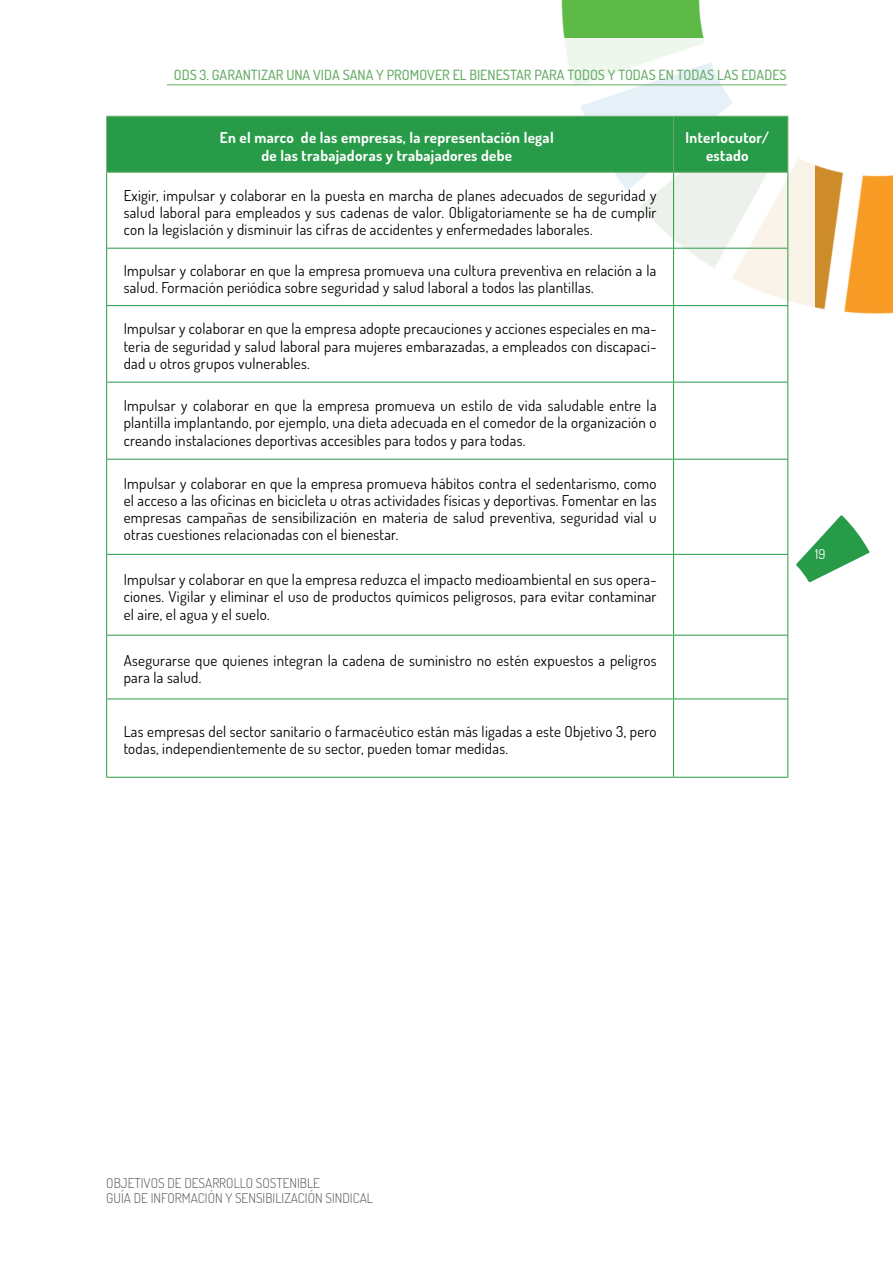
<style>
.page{position:relative;width:893px;height:1263px;background:#fff}
.page>*{position:absolute;margin:0;border:0;box-sizing:border-box;transform-origin:0 0}
.t1{font:15px/17.2px "Dosis";letter-spacing:.02em;color:#000;text-align:justify}
.t2{font:700 15px/17.2px "Dosis";letter-spacing:.02em;color:#fff;text-align:center}
.t3{font:500 14.1px "Dosis";color:#68ad67}
.t4{font:300 13.5px/15.6px "Dosis";color:#575756}
.t5{font:13.5px "Dosis";color:#fff}
</style>
<div class="page">
<img style="left:561px;top:0;width:332px;height:314px">
<svg style="left:440px;top:38px;width:375px;height:345px"></svg>
<svg style="left:796px;top:515px;width:73px;height:67px"></svg>
<hr style="left:167px;top:85px;width:620px;height:1px;background:#68ad67">
<div style="left:107px;top:117px;width:680px;height:55px;background:#279b47"></div>
<hr style="left:106px;top:173px;width:1px;height:75px;background:#279b47">
<hr style="left:673px;top:173px;width:1px;height:75px;background:#279b47">
<hr style="left:787px;top:173px;width:1px;height:75px;background:#279b47">
<hr style="left:106px;top:248px;width:568px;height:1px;background:#279b47">
<hr style="left:106px;top:249px;width:1px;height:56px;background:#279b47">
<hr style="left:674px;top:248px;width:114px;height:1px;background:#279b47">
<hr style="left:673px;top:249px;width:1px;height:56px;background:#279b47">
<hr style="left:787px;top:249px;width:1px;height:56px;background:#279b47">
<hr style="left:106px;top:305px;width:568px;height:1px;background:#279b47">
<hr style="left:106px;top:306px;width:1px;height:76px;background:#279b47">
<hr style="left:674px;top:305px;width:114px;height:1px;background:#279b47">
<hr style="left:673px;top:306px;width:1px;height:76px;background:#279b47">
<hr style="left:787px;top:306px;width:1px;height:76px;background:#279b47">
<hr style="left:106px;top:382px;width:568px;height:1px;background:#279b47">
<hr style="left:106px;top:382px;width:1px;height:77px;background:#279b47">
<hr style="left:674px;top:382px;width:114px;height:1px;background:#279b47">
<hr style="left:673px;top:382px;width:1px;height:77px;background:#279b47">
<hr style="left:787px;top:382px;width:1px;height:77px;background:#279b47">
<hr style="left:106px;top:459px;width:568px;height:1px;background:#279b47">
<hr style="left:106px;top:460px;width:1px;height:94px;background:#279b47">
<hr style="left:674px;top:459px;width:114px;height:1px;background:#279b47">
<hr style="left:673px;top:460px;width:1px;height:94px;background:#279b47">
<hr style="left:787px;top:460px;width:1px;height:94px;background:#279b47">
<hr style="left:106px;top:554px;width:568px;height:1px;background:#279b47">
<hr style="left:106px;top:555px;width:1px;height:80px;background:#279b47">
<hr style="left:674px;top:554px;width:114px;height:1px;background:#279b47">
<hr style="left:673px;top:555px;width:1px;height:80px;background:#279b47">
<hr style="left:787px;top:555px;width:1px;height:80px;background:#279b47">
<hr style="left:106px;top:635px;width:568px;height:1px;background:#279b47">
<hr style="left:106px;top:635px;width:1px;height:63px;background:#279b47">
<hr style="left:674px;top:635px;width:114px;height:1px;background:#279b47">
<hr style="left:673px;top:635px;width:1px;height:63px;background:#279b47">
<hr style="left:787px;top:635px;width:1px;height:63px;background:#279b47">
<hr style="left:106px;top:698px;width:568px;height:1px;background:#279b47">
<hr style="left:106px;top:699px;width:1px;height:78px;background:#279b47">
<hr style="left:674px;top:698px;width:114px;height:1px;background:#279b47">
<hr style="left:673px;top:699px;width:1px;height:78px;background:#279b47">
<hr style="left:787px;top:699px;width:1px;height:78px;background:#279b47">
<hr style="left:106px;top:777px;width:568px;height:1px;background:#279b47">
<hr style="left:674px;top:777px;width:114px;height:1px;background:#279b47">
<hr style="left:106px;top:116px;width:568px;height:1px;background:#68ad67">
<hr style="left:106px;top:117px;width:1px;height:55px;background:#68ad67">
<hr style="left:674px;top:116px;width:114px;height:1px;background:#68ad67">
<hr style="left:673px;top:117px;width:1px;height:55px;background:#68ad67">
<hr style="left:787px;top:117px;width:1px;height:55px;background:#68ad67">
<hr style="left:106px;top:172px;width:568px;height:1px;background:#68ad67">
<hr style="left:674px;top:172px;width:114px;height:1px;background:#68ad67">
<p class="t3" style="left:174px;top:67px;width:614px">ODS 3. GARANTIZAR UNA VIDA SANA Y PROMOVER EL BIENESTAR PARA TODOS Y TODAS EN TODAS LAS EDADES</p>
<p class="t2" style="left:220px;top:129px;width:335px">En el marco de las empresas, la representación legal de las trabajadoras y trabajadores debe</p>
<p class="t2" style="left:685px;top:129px;width:85px">Interlocutor/ estado</p>
<p class="t1" style="left:124px;top:187px;width:534px">Exigir, impulsar y colaborar en la puesta en marcha de planes adecuados de seguridad y salud laboral para empleados y sus cadenas de valor. Obligatoriamente se ha de cumplir con la legislación y disminuir las cifras de accidentes y enfermedades laborales.</p>
<p class="t1" style="left:124px;top:262px;width:534px">Impulsar y colaborar en que la empresa promueva una cultura preventiva en relación a la salud. Formación periódica sobre seguridad y salud laboral a todos las plantillas.</p>
<p class="t1" style="left:124px;top:320px;width:534px">Impulsar y colaborar en que la empresa adopte precauciones y acciones especiales en ma&shy;teria de seguridad y salud laboral para mujeres embarazadas, a empleados con discapaci&shy;dad u otros grupos vulnerables.</p>
<p class="t1" style="left:124px;top:397px;width:534px">Impulsar y colaborar en que la empresa promueva un estilo de vida saludable entre la plantilla implantando, por ejemplo, una dieta adecuada en el comedor de la organización o creando instalaciones deportivas accesibles para todos y para todas.</p>
<p class="t1" style="left:124px;top:475px;width:534px">Impulsar y colaborar en que la empresa promueva hábitos contra el sedentarismo, como el acceso a las oficinas en bicicleta u otras actividades físicas y deportivas. Fomentar en las empresas campañas de sensibilización en materia de salud preventiva, seguridad vial u otras cuestiones relacionadas con el bienestar.</p>
<p class="t1" style="left:124px;top:571px;width:534px">Impulsar y colaborar en que la empresa reduzca el impacto medioambiental en sus opera&shy;ciones. Vigilar y eliminar el uso de productos químicos peligrosos, para evitar contaminar el aire, el agua y el suelo.</p>
<p class="t1" style="left:124px;top:652px;width:534px">Asegurarse que quienes integran la cadena de suministro no estén expuestos a peligros para la salud.</p>
<p class="t1" style="left:124px;top:723px;width:534px">Las empresas del sector sanitario o farmacéutico están más ligadas a este Objetivo 3, pero todas, independientemente de su sector, pueden tomar medidas.</p>
<p class="t5" style="left:815px;top:546px;width:12px">19</p>
<p class="t4" style="left:106px;top:1175px;width:268px">OBJETIVOS DE DESARROLLO SOSTENIBLE<br>GUÍA DE INFORMACIÓN Y SENSIBILIZACIÓN SINDICAL</p>
</div>
